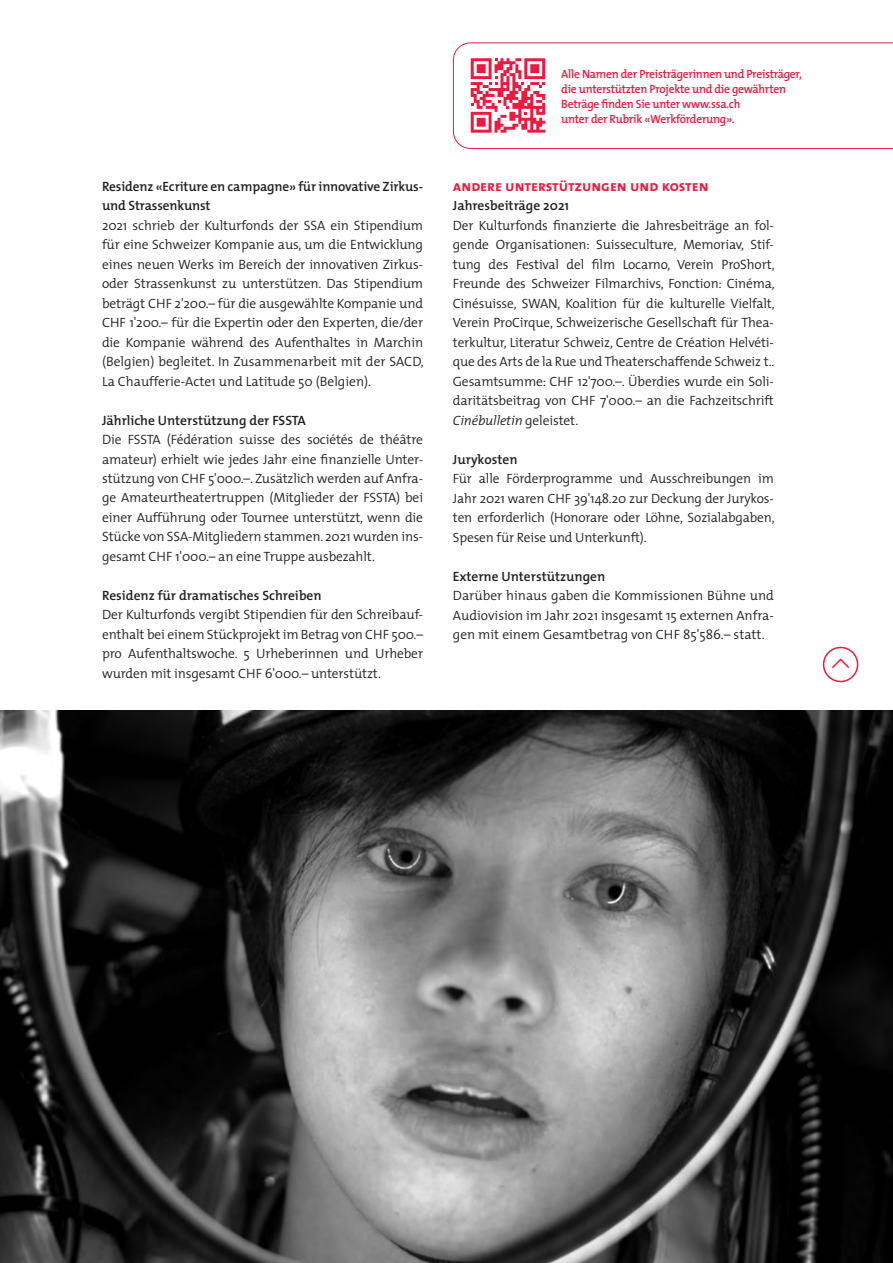
<style>
.page{position:relative;width:893px;height:1263px;background:#fff}
.page>*{position:absolute;margin:0;border:0;box-sizing:border-box;transform-origin:0 0}
.t1{font:15px "The Mix Bold Caps";color:#ed1a40}
.t2{font:300 13.5px/19.5px "The Mix";letter-spacing:-.01em;color:#231f20;text-align:justify}
.t3{font:600 13.5px/19.5px "The Mix";color:#231f20}
.t4{font:600 12px/15px "The Mix";letter-spacing:-.02em;color:#ed1a40;scale:.96 1}
.s1{font-style:italic}
</style>
<div class="page">
<img style="left:0;top:710px;width:893px;height:553px">
<svg style="left:453px;top:43px;width:440px;height:106px"></svg>
<div style="left:466px;top:53px;width:85px;height:85px;background:#fff"></div>
<svg style="left:471px;top:58px;width:74px;height:75px"></svg>
<div style="left:823px;top:647px;width:35px;height:35px;border:2px solid #ed1a40;border-radius:50%"></div>
<p class="t3" style="left:102px;top:176px;width:323px">Residenz «Ecriture en campagne» für innovative Zirkus&shy;und Strassenkunst</p>
<p class="t2" style="left:102px;top:215px;width:323px">2021 schrieb der Kulturfonds der SSA ein Stipendium für eine Schweizer Kompanie aus, um die Entwicklung eines neuen Werks im Bereich der innovativen Zirkus&shy;oder Strassenkunst zu unterstützen. Das Stipendium beträgt CHF 2'200.– für die ausgewählte Kompanie und CHF 1'200.– für die Expertin oder den Experten, die/der die Kompanie während des Aufenthaltes in Marchin (Belgien) begleitet. In Zusammenarbeit mit der SACD, La Chaufferie-Acte1 und Latitude 50 (Belgien).</p>
<p class="t3" style="left:102px;top:410px;width:205px">Jährliche Unterstützung der FSSTA</p>
<p class="t2" style="left:102px;top:430px;width:323px">Die FSSTA (Fédération suisse des sociétés de théâtre amateur) erhielt wie jedes Jahr eine finanzielle Unter&shy;stützung von CHF 5'000.–. Zusätzlich werden auf Anfra&shy;ge Amateurtheatertruppen (Mitglieder der FSSTA) bei einer Aufführung oder Tournee unterstützt, wenn die Stücke von SSA-Mitgliedern stammen. 2021 wurden ins&shy;gesamt CHF 1'000.– an eine Truppe ausbezahlt.</p>
<p class="t3" style="left:102px;top:586px;width:221px">Residenz für dramatisches Schreiben</p>
<p class="t2" style="left:102px;top:605px;width:323px">Der Kulturfonds vergibt Stipendien für den Schreibauf&shy;enthalt bei einem Stückprojekt im Betrag von CHF 500.– pro Aufenthaltswoche. 5 Urheberinnen und Urheber wurden mit insgesamt CHF 6'000.– unterstützt.</p>
<p class="t4" style="left:561px;top:66px;width:252px">Alle Namen der Preisträgerinnen und Preisträger, die unterstützten Projekte und die gewährten Beträge finden Sie unter www.ssa.ch<br>unter der Rubrik «Werkförderung».</p>
<p class="t1" style="left:453px;top:176px;width:257px">andere unterstützungen und kosten</p>
<p class="t3" style="left:453px;top:196px;width:118px">Jahresbeiträge 2021</p>
<p class="t2" style="left:453px;top:215px;width:323px">Der Kulturfonds finanzierte die Jahresbeiträge an fol&shy;gende Organisationen: Suisseculture, Memoriav, Stif&shy;tung des Festival del film Locarno, Verein ProShort, Freunde des Schweizer Filmarchivs, Fonction: Cinéma, Cinésuisse, SWAN, Koalition für die kulturelle Vielfalt, Verein ProCirque, Schweizerische Gesellschaft für Thea&shy;terkultur, Literatur Schweiz, Centre de Création Helvéti&shy;que des Arts de la Rue und Theaterschaffende Schweiz t..<br>Gesamtsumme: CHF 12'700.–. Überdies wurde ein Soli&shy;daritätsbeitrag von CHF 7'000.– an die Fachzeitschrift <span class="s1">Cinébulletin</span> geleistet.</p>
<p class="t3" style="left:453px;top:449px;width:66px">Jurykosten</p>
<p class="t2" style="left:453px;top:469px;width:323px">Für alle Förderprogramme und Ausschreibungen im Jahr 2021 waren CHF 39'148.20 zur Deckung der Jurykos&shy;ten erforderlich (Honorare oder Löhne, Sozialabgaben, Spesen für Reise und Unterkunft).</p>
<p class="t3" style="left:453px;top:566px;width:154px">Externe Unterstützungen</p>
<p class="t2" style="left:453px;top:586px;width:323px">Darüber hinaus gaben die Kommissionen Bühne und Audiovision im Jahr 2021 insgesamt 15 externen Anfra&shy;gen mit einem Gesamtbetrag von CHF 85'586.– statt.</p>
</div>
